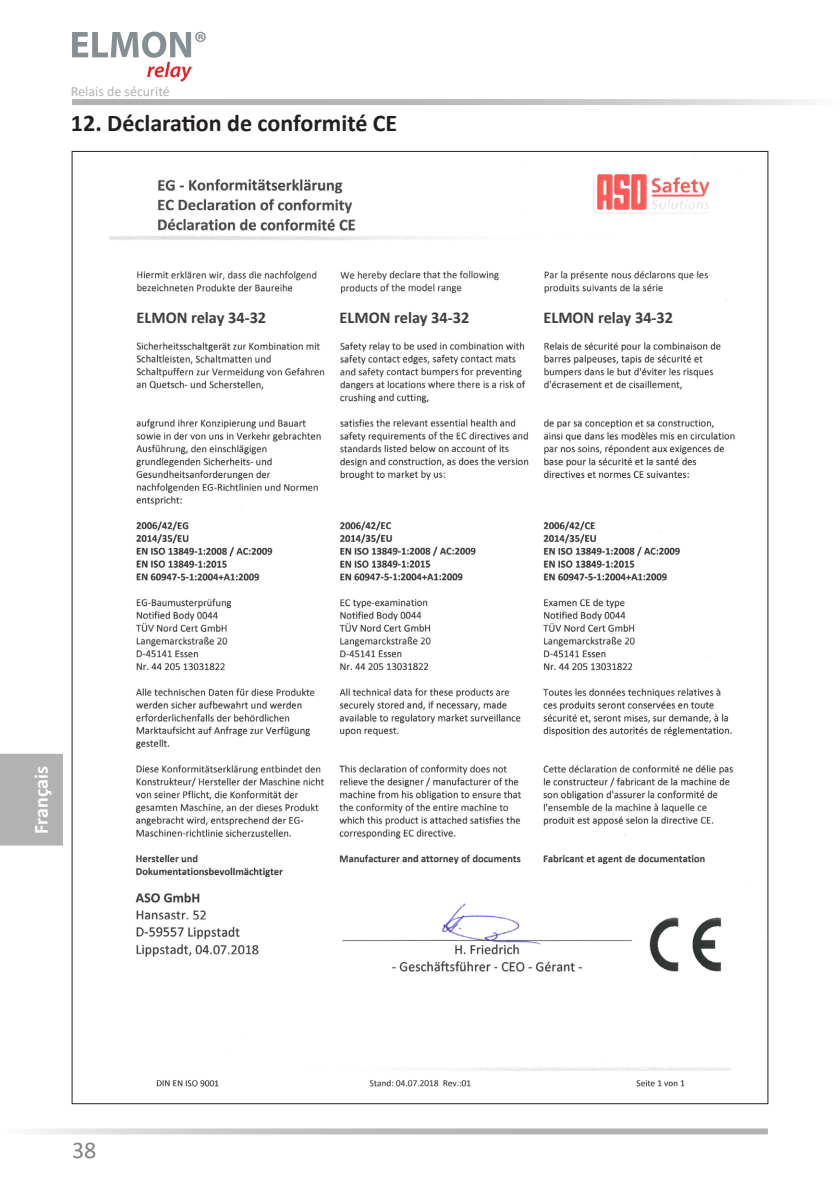
<style>
.page{position:relative;width:840px;height:1191px;background:#fff}
.page>*{position:absolute;margin:0;border:0;box-sizing:border-box;transform-origin:0 0}
.t1{font:700 24px "Calibri";color:#231f20}
.t2{font:24px "Calibri";color:#828282}
.t3{font:700 20px "Calibri";color:#fff}
.t4{font:700 16.4px "Calibri";color:#3e3e3f}
.t5{font:14px "Calibri";color:#b2b2b2}
</style>
<div class="page">
<svg style="left:72px;top:99px;width:738px;height:6px;background:#c2c2c2"></svg>
<svg style="left:31px;top:1128px;width:736px;height:6px;background:#c6c6c6"></svg>
<svg style="left:72px;top:32px;width:134px;height:50px"></svg>
<div style="left:0;top:754px;width:62px;height:91px;background:#b2b2b2"></div>
<img style="left:109px;top:174px;width:654px;height:913px">
<div style="left:136px;top:309px;width:182px;height:19px;background:#fff"></div>
<div style="left:543px;top:309px;width:181px;height:19px;background:#fff"></div>
<div style="left:339px;top:309px;width:182px;height:19px;background:#fff"></div>
<p class="t5" style="left:71px;top:82px;width:100px">Relais de sécurité</p>
<p class="t1" style="left:71px;top:106px;width:328px">12. Déclaration de conformité CE</p>
<p class="t4" style="left:136px;top:306px;width:131px">ELMON relay 34-32</p>
<p class="t4" style="left:339px;top:306px;width:131px">ELMON relay 34-32</p>
<p class="t4" style="left:543px;top:306px;width:131px">ELMON relay 34-32</p>
<p class="t3" style="left:27px;top:833px;width:69px;rotate:-90deg">Français</p>
<h1 class="t2" style="left:72px;top:1133px;width:26px">38</h1>
</div>
